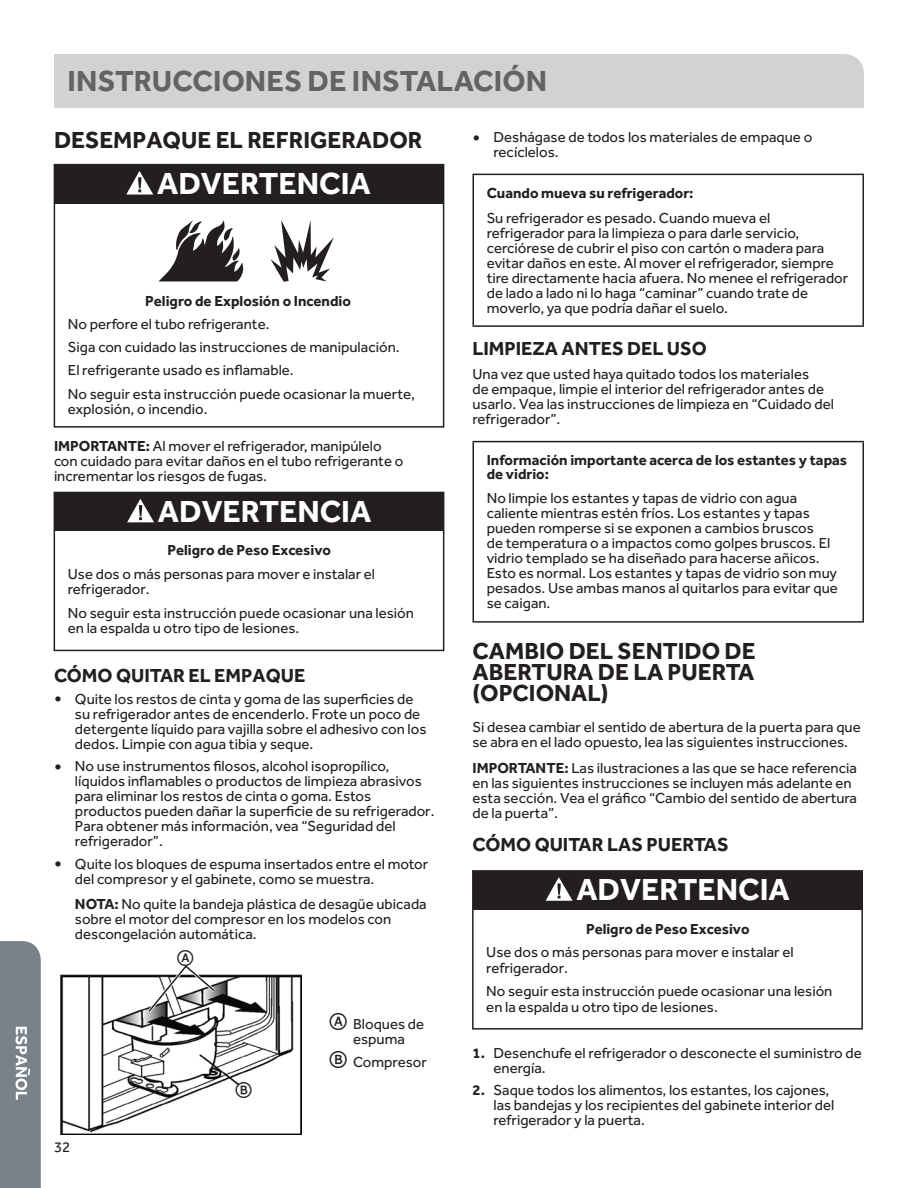
<style>
.page{position:relative;width:918px;height:1188px;background:#fff}
.page>*{position:absolute;margin:0;border:0;box-sizing:border-box;transform-origin:0 0}
.t1{font:700 31.5px "Effra";color:#fff}
.t2{font:700 30px "Effra";letter-spacing:.005em;color:#636366}
.t3{font:700 24px/21px "Effra";color:#231f20;text-align:justify}
.t4{font:21px "LTC Circled Caps";color:#231f20}
.t5{font:700 19.5px "Effra";color:#231f20}
.t6{font:15px/15px "Effra";color:#231f20}
.t7{font:700 15px/13.5px "Effra";color:#231f20}
.s1{font-weight:700}
.s2{font-weight:700;font-size:18px}
.s3{font-family:"LTC Circled Caps";font-size:22.5px}
</style>
<div class="page">
<svg style="left:0;top:941px;width:41px;height:247px;background:#80878f"></svg>
<div style="left:54px;top:54px;width:810px;height:54px;background:#d1d2d4"></div>
<div style="left:54px;top:164px;width:390px;height:264px;border:2px solid #231f20"></div>
<div style="left:54px;top:165px;width:389px;height:39px;background:#231f20"></div>
<svg style="left:126px;top:171px;width:27px;height:24px"></svg>
<svg style="left:270px;top:220px;width:64px;height:62px"></svg>
<svg style="left:158px;top:221px;width:86px;height:61px"></svg>
<div style="left:54px;top:492px;width:390px;height:159px;border:2px solid #231f20"></div>
<div style="left:54px;top:492px;width:390px;height:39px;background:#231f20"></div>
<svg style="left:127px;top:499px;width:27px;height:23px"></svg>
<img style="left:61px;top:974px;width:241px;height:160px">
<div style="left:212px;top:1089px;width:80px;height:12px;background:#fff"></div>
<svg style="left:145px;top:965px;width:73px;height:50px"></svg>
<hr style="left:472px;top:174px;width:392px;height:1px;background:#231f20">
<hr style="left:472px;top:175px;width:2px;height:150px;background:#231f20">
<hr style="left:862px;top:175px;width:2px;height:150px;background:#231f20">
<hr style="left:472px;top:325px;width:392px;height:2px;background:#231f20">
<hr style="left:472px;top:441px;width:392px;height:1px;background:#231f20">
<hr style="left:472px;top:442px;width:2px;height:179px;background:#231f20">
<hr style="left:862px;top:442px;width:2px;height:179px;background:#231f20">
<hr style="left:472px;top:621px;width:392px;height:2px;background:#231f20">
<div style="left:472px;top:870px;width:391px;height:160px;border:2px solid #231f20"></div>
<div style="left:473px;top:871px;width:389px;height:39px;background:#231f20"></div>
<svg style="left:546px;top:877px;width:27px;height:24px"></svg>
<h2 class="t2" style="left:68px;top:63px;width:481px">INSTRUCCIONES DE INSTALACIÓN</h2>
<h3 class="t3" style="left:54px;top:129px;width:370px">DESEMPAQUE EL REFRIGERADOR</h3>
<h1 class="t1" style="left:157px;top:164px;width:215px">ADVERTENCIA</h1>
<p class="t7" style="left:145px;top:293px;width:207px">Peligro de Explosión o Incendio</p>
<p class="t6" style="left:68px;top:312px;width:349px;line-height:23.2px">No perfore el tubo refrigerante.<br>Siga con cuidado las instrucciones de manipulación.<br>El refrigerante usado es inflamable.<br>No seguir esta instrucción puede ocasionar la muerte,</p>
<p class="t6" style="left:68px;top:402px;width:141px">explosión, o incendio.</p>
<p class="t6" style="left:54px;top:439px;width:351px"><span class="s1">IMPORTANTE:</span> Al mover el refrigerador, manipúlelo con cuidado para evitar daños en el tubo refrigerante o incrementar los riesgos de fugas.</p>
<h1 class="t1" style="left:158px;top:492px;width:215px">ADVERTENCIA</h1>
<p class="t7" style="left:168px;top:543px;width:165px">Peligro de Peso Excesivo</p>
<p class="t6" style="left:68px;top:565px;width:309px;line-height:15.8px">Use dos o más personas para mover e instalar el refrigerador.</p>
<p class="t6" style="left:68px;top:604px;width:348px;line-height:15.8px">No seguir esta instrucción puede ocasionar una lesión en la espalda u otro tipo de lesiones.</p>
<h3 class="t5" style="left:54px;top:664px;width:253px">CÓMO QUITAR EL EMPAQUE</h3>
<p class="t6" style="left:75px;top:691px;width:353px;text-indent:-21px"><span class="s2">•</span> Quite los restos de cinta y goma de las superficies de su refrigerador antes de encenderlo. Frote un poco de detergente líquido para vajilla sobre el adhesivo con los dedos. Limpie con agua tibia y seque.</p>
<p class="t6" style="left:75px;top:759px;width:361px;text-indent:-21px"><span class="s2">•</span> No use instrumentos filosos, alcohol isopropílico, líquidos inflamables o productos de limpieza abrasivos para eliminar los restos de cinta o goma. Estos productos pueden dañar la superficie de su refrigerador.<br>Para obtener más información, vea “Seguridad del refrigerador”.</p>
<p class="t6" style="left:75px;top:856px;width:355px;text-indent:-21px"><span class="s2">•</span> Quite los bloques de espuma insertados entre el motor del compresor y el gabinete, como se muestra.</p>
<p class="t6" style="left:75px;top:897px;width:353px"><span class="s1">NOTA:</span> No quite la bandeja plástica de desagüe ubicada sobre el motor del compresor en los modelos con descongelación automática.</p>
<p class="t6" style="left:54px;top:1139px;width:18px">32</p>
<h3 class="t4" style="left:177px;top:946px;width:18px">a</h3>
<h3 class="t4" style="left:236px;top:1078px;width:18px">b</h3>
<p class="t6" style="left:329px;top:1017px;width:96px;text-align:center"><span class="s3">a</span> Bloques de espuma</p>
<p class="t6" style="left:329px;top:1054px;width:99px"><span class="s3">b</span> Compresor</p>
<p class="t6" style="left:493px;top:129px;width:320px;text-indent:-21px"><span class="s2">•</span> Deshágase de todos los materiales de empaque o recíclelos.</p>
<p class="t7" style="left:487px;top:186px;width:208px">Cuando mueva su refrigerador:</p>
<p class="t6" style="left:487px;top:210px;width:363px">Su refrigerador es pesado. Cuando mueva el refrigerador para la limpieza o para darle servicio, cerciórese de cubrir el piso con cartón o madera para evitar daños en este. Al mover el refrigerador, siempre tire directamente hacia afuera. No menee el refrigerador de lado a lado ni lo haga “caminar” cuando trate de moverlo, ya que podría dañar el suelo.</p>
<h3 class="t5" style="left:472px;top:336px;width:236px">LIMPIEZA ANTES DEL USO</h3>
<p class="t6" style="left:472px;top:367px;width:363px">Una vez que usted haya quitado todos los materiales<br>de empaque, limpie el interior del refrigerador antes de usarlo. Vea las instrucciones de limpieza en “Cuidado del refrigerador”.</p>
<p class="t7" style="left:487px;top:453px;width:362px">Información importante acerca de los estantes y tapas de vidrio:</p>
<p class="t6" style="left:487px;top:491px;width:353px">No limpie los estantes y tapas de vidrio con agua caliente mientras estén fríos. Los estantes y tapas pueden romperse si se exponen a cambios bruscos<br>de temperatura o a impactos como golpes bruscos. El vidrio templado se ha diseñado para hacerse añicos.<br>Esto es normal. Los estantes y tapas de vidrio son muy pesados. Use ambas manos al quitarlos para evitar que se caigan.</p>
<h3 class="t3" style="left:472px;top:640px;width:285px">CAMBIO DEL SENTIDO DE ABERTURA DE LA PUERTA (OPCIONAL)</h3>
<p class="t6" style="left:472px;top:719px;width:390px">Si desea cambiar el sentido de abertura de la puerta para que se abra en el lado opuesto, lea las siguientes instrucciones.</p>
<p class="t6" style="left:472px;top:760px;width:386px"><span class="s1">IMPORTANTE:</span> Las ilustraciones a las que se hace referencia en las siguientes instrucciones se incluyen más adelante en esta sección. Vea el gráfico “Cambio del sentido de abertura de la puerta”.</p>
<h3 class="t5" style="left:472px;top:833px;width:258px">CÓMO QUITAR LAS PUERTAS</h3>
<h1 class="t1" style="left:576px;top:871px;width:215px">ADVERTENCIA</h1>
<p class="t7" style="left:586px;top:922px;width:165px">Peligro de Peso Excesivo</p>
<p class="t6" style="left:486px;top:944px;width:309px;line-height:15.8px">Use dos o más personas para mover e instalar el refrigerador.</p>
<p class="t6" style="left:486px;top:983px;width:348px;line-height:15.8px">No seguir esta instrucción puede ocasionar una lesión en la espalda u otro tipo de lesiones.</p>
<p class="t6" style="left:494px;top:1045px;width:370px;text-indent:-21px"><span class="s1">1.</span> Desenchufe el refrigerador o desconecte el suministro de energía.</p>
<p class="t6" style="left:494px;top:1082px;width:342px;text-indent:-21px"><span class="s1">2.</span> Saque todos los alimentos, los estantes, los cajones, las bandejas y los recipientes del gabinete interior del refrigerador y la puerta.</p>
</div>
